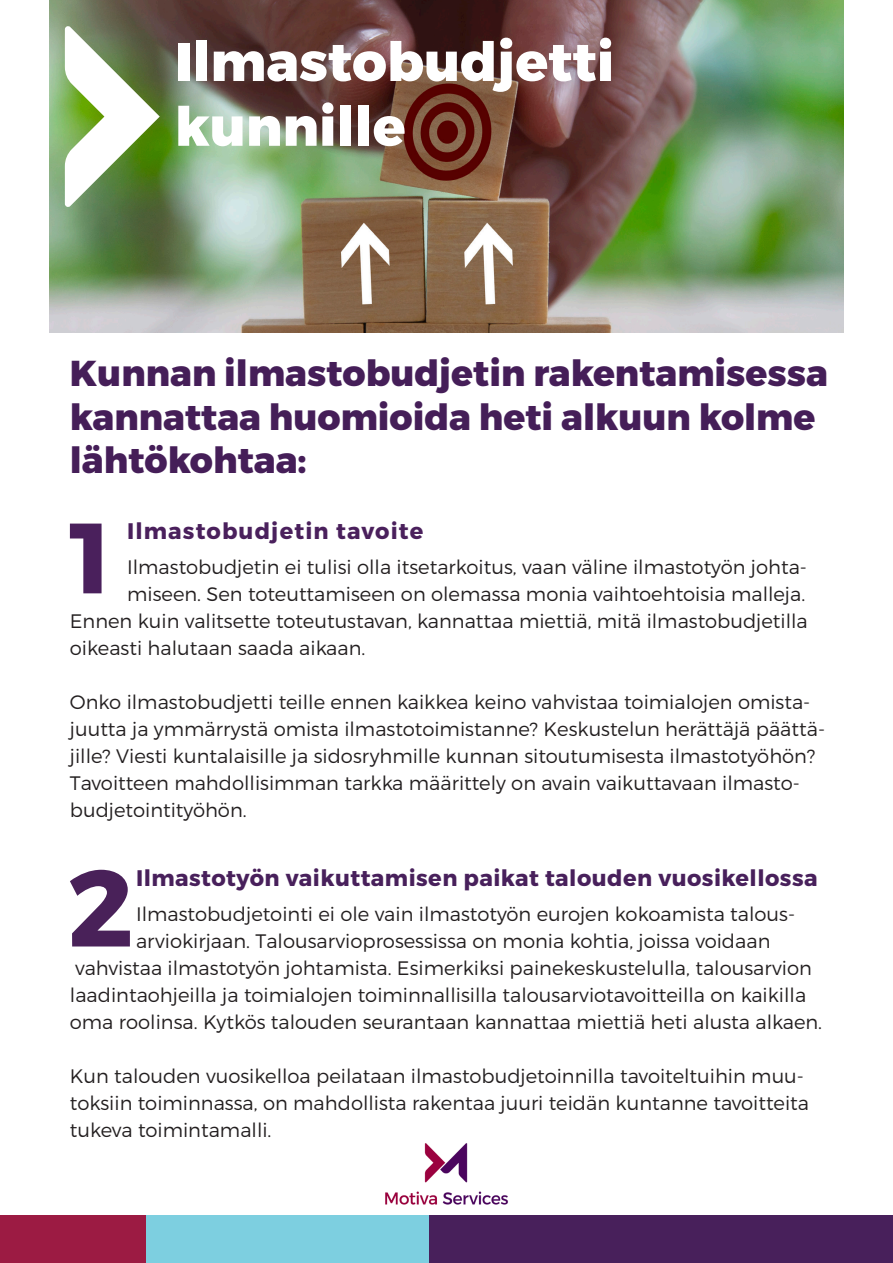
<style>
.page{position:relative;width:893px;height:1263px;background:#fff}
.page>*{position:absolute;margin:0;border:0;box-sizing:border-box;transform-origin:0 0}
.väliotsikko{font:700 108.15px "Montserrat";color:#492159}
.iso_numero{font:700 99.6px "Montserrat";color:#4a205c}
.t1{font:800 54px/64.8px "Montserrat";color:#fff}
.t2{font:800 36px/43.2px "Montserrat";color:#451e58}
.väliotsikko-2{font:700 22.5px "Montserrat";letter-spacing:.02em;color:#48205b}
.iso_numero-2{font:700 22.5px "Montserrat";letter-spacing:.05em;color:#4a205c}
.leipäteksti{font:300 19.5px/27px "Montserrat";color:#231f20}
</style>
<div class="page">
<div style="left:0;top:1216px;width:146px;height:47px;background:#9c1b43"></div>
<div style="left:146px;top:1216px;width:300px;height:47px;background:#7dcfe0"></div>
<div style="left:429px;top:1216px;width:464px;height:47px;background:#48205b"></div>
<img style="left:49px;top:0;width:795px;height:332px">
<svg style="left:65px;top:25px;width:95px;height:183px"></svg>
<img style="left:385px;top:1143px;width:123px;height:62px">
<p class="t1" style="left:175px;top:31px;width:441px">Ilmastobudjetti kunnille</p>
<p class="t2" style="left:70px;top:353px;width:759px">Kunnan ilmastobudjetin rakentamisessa kannattaa huomioida heti alkuun kolme lähtökohtaa:</p>
<p class="iso_numero" style="left:61px;top:496px;width:63px">1</p>
<p class="iso_numero-2" style="left:127px;top:517px;width:298px">Ilmastobudjetin tavoite</p>
<p class="leipäteksti" style="left:127px;top:553px;width:681px">Ilmastobudjetin ei tulisi olla itsetarkoitus, vaan väline ilmastotyön johta-</p>
<p class="leipäteksti" style="left:127px;top:580px;width:680px">miseen. Sen toteuttamiseen on olemassa monia vaihtoehtoisia malleja.</p>
<p class="leipäteksti" style="left:70px;top:607px;width:739px">Ennen kuin valitsette toteutustavan, kannattaa miettiä, mitä ilmastobudjetilla</p>
<p class="leipäteksti" style="left:70px;top:634px;width:297px">oikeasti halutaan saada aikaan.</p>
<p class="leipäteksti" style="left:70px;top:688px;width:757px">Onko ilmastobudjetti teille ennen kaikkea keino vahvistaa toimialojen omista&shy;juutta ja ymmärrystä omista ilmastotoimistanne? Keskustelun herättäjä päättä&shy;jille? Viesti kuntalaisille ja sidosryhmille kunnan sitoutumisesta ilmastotyöhön?<br>Tavoitteen mahdollisimman tarkka määrittely on avain vaikuttavaan ilmasto&shy;budjetointityöhön.</p>
<p class="väliotsikko" style="left:67px;top:841px;width:68px">2</p>
<p class="väliotsikko-2" style="left:136px;top:864px;width:683px">Ilmastotyön vaikuttamisen paikat talouden vuosikellossa</p>
<p class="leipäteksti" style="left:136px;top:900px;width:661px">Ilmastobudjetointi ei ole vain ilmastotyön eurojen kokoamista talous-</p>
<p class="leipäteksti" style="left:136px;top:927px;width:636px">arviokirjaan. Talousarvioprosessissa on monia kohtia, joissa voidaan</p>
<p class="leipäteksti" style="left:75px;top:954px;width:738px">vahvistaa ilmastotyön johtamista. Esimerkiksi painekeskustelulla, talousarvion</p>
<p class="leipäteksti" style="left:70px;top:981px;width:738px">laadintaohjeilla ja toimialojen toiminnallisilla talousarviotavoitteilla on kaikilla</p>
<p class="leipäteksti" style="left:70px;top:1008px;width:754px">oma roolinsa. Kytkös talouden seurantaan kannattaa miettiä heti alusta alkaen.</p>
<p class="leipäteksti" style="left:70px;top:1062px;width:741px">Kun talouden vuosikelloa peilataan ilmastobudjetoinnilla tavoiteltuihin muu&shy;toksiin toiminnassa, on mahdollista rakentaa juuri teidän kuntanne tavoitteita tukeva toimintamalli.</p>
</div>
